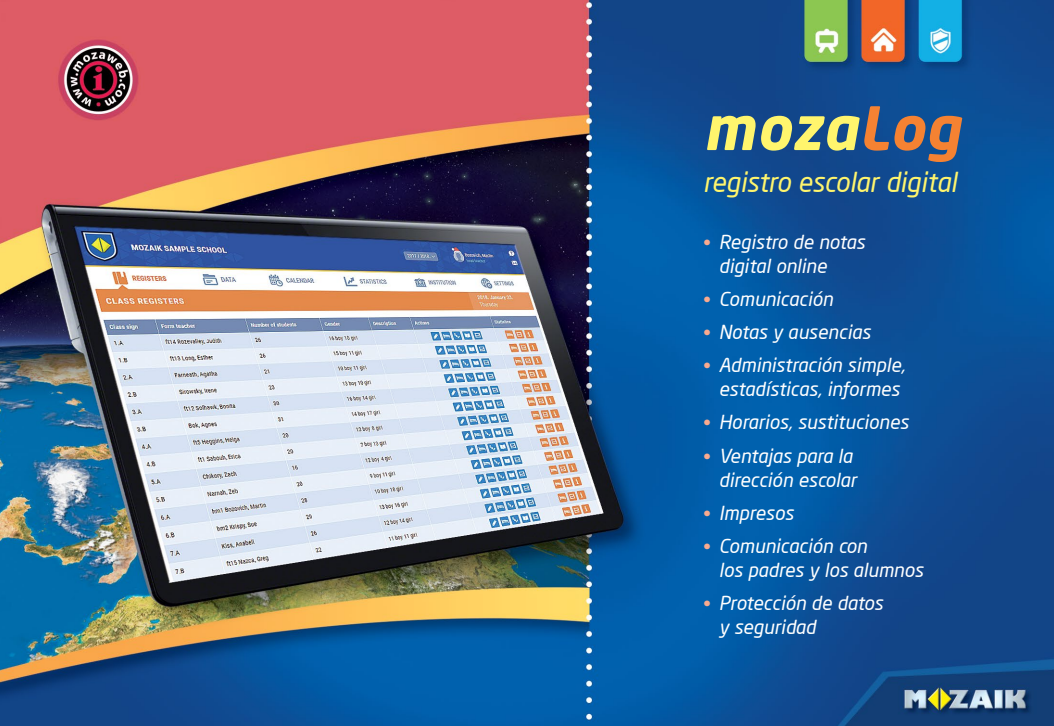
<style>
.page{position:relative;width:1054px;height:726px;background:#fff}
.page>*{position:absolute;margin:0;border:0;box-sizing:border-box;transform-origin:0 0}
.t1{font:italic 700 59px "Neo Sans Pro";letter-spacing:.02em;color:#fff56d}
.t2{font:italic 27px "Neo Sans Pro";letter-spacing:-.005em;color:#fff56d}
.t3{font:italic 19px/24px "Neo Sans Pro";color:#fff}
.s1{color:#f58232}
.s2{font-size:18px;color:#f9aa8f}
</style>
<div class="page">
<img style="left:0;top:0;width:1053px;height:726px">
<h1 class="t1" style="left:703px;top:90px;width:257px">moza<span class="s1">Log</span></h1>
<h2 class="t2" style="left:703px;top:166px;width:255px">registro escolar digital</h2>
<p class="t3" style="left:718px;top:229px;width:148px;text-indent:-17px"><span class="s2">•</span> Registro de notas digital online</p>
<p class="t3" style="left:702px;top:286px;width:132px"><span class="s2">•</span> Comunicación</p>
<p class="t3" style="left:702px;top:320px;width:170px"><span class="s2">•</span> Notas y ausencias</p>
<p class="t3" style="left:702px;top:353px;width:204px;text-align:center"><span class="s2">•</span> Administración simple, estadísticas, informes</p>
<p class="t3" style="left:702px;top:410px;width:208px"><span class="s2">•</span> Horarios, sustituciones</p>
<p class="t3" style="left:702px;top:443px;width:156px;text-align:right"><span class="s2">•</span> Ventajas para la dirección escolar</p>
<p class="t3" style="left:702px;top:500px;width:93px"><span class="s2">•</span> Impresos</p>
<p class="t3" style="left:718px;top:534px;width:206px;text-indent:-17px"><span class="s2">•</span> Comunicación con<br>los padres y los alumnos</p>
<p class="t3" style="left:718px;top:591px;width:166px;text-indent:-17px"><span class="s2">•</span> Protección de datos y seguridad</p>
</div>
